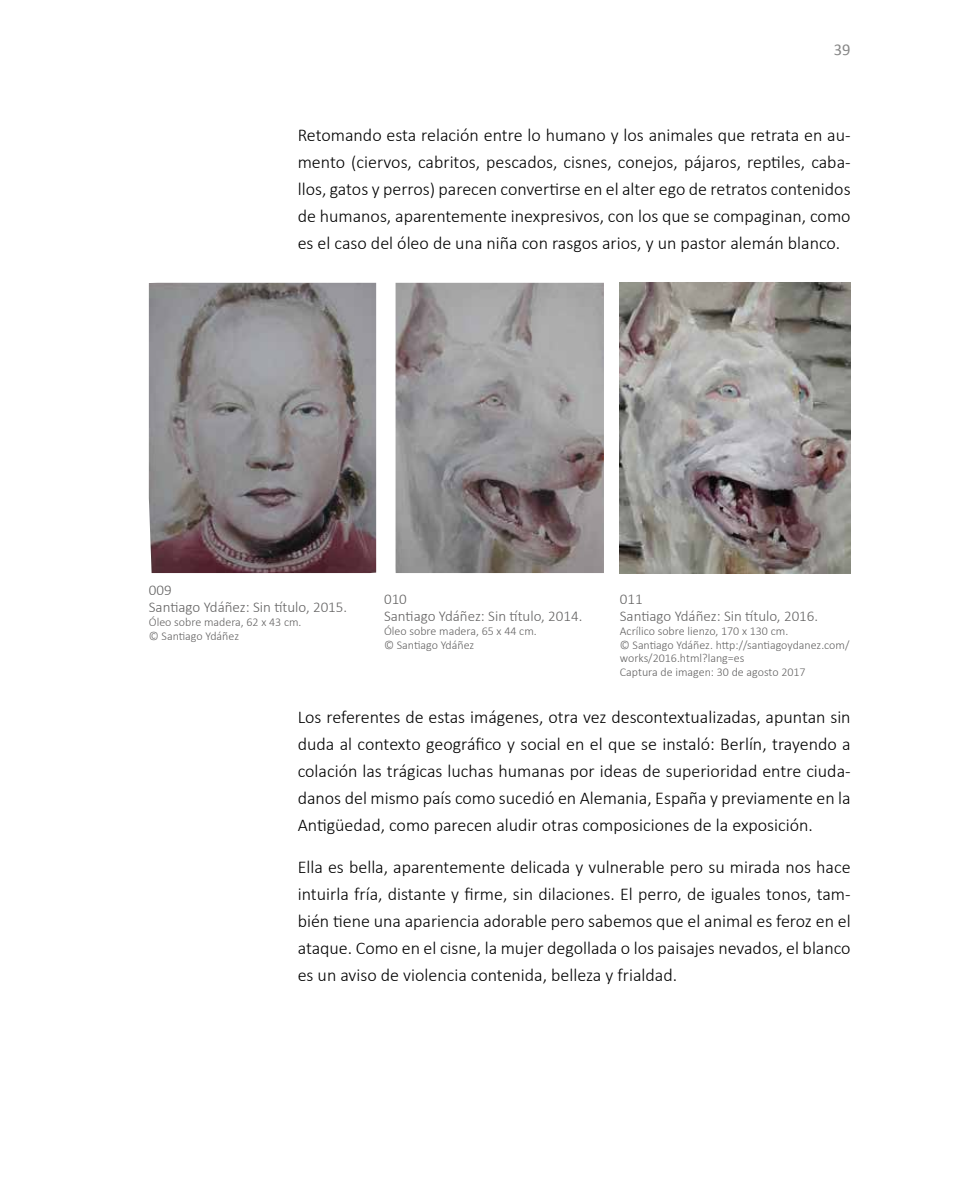
<style>
.page{position:relative;width:957px;height:1178px;background:#fff}
.page>*{position:absolute;margin:0;border:0;box-sizing:border-box;transform-origin:0 0}
.t1{font:300 18px/27px "Calibri";color:#000;text-align:justify}
.t2{font:16.5px "Calibri";color:#878787}
.t3{font:300 15px/17.2px "Calibri";color:#646363}
.t4{font:300 12px/13.8px "Calibri";color:#646363}
</style>
<div class="page">
<img style="left:149px;top:283px;width:227px;height:290px">
<img style="left:395px;top:283px;width:209px;height:290px">
<img style="left:620px;top:283px;width:230px;height:290px">
<p class="t2" style="left:834px;top:39px;width:18px">39</p>
<p class="t1" style="left:298px;top:121px;width:554px">Retomando esta relación entre lo humano y los animales que retrata en au&shy;mento (ciervos, cabritos, pescados, cisnes, conejos, pájaros, reptiles, caba&shy;llos, gatos y perros) parecen convertirse en el alter ego de retratos contenidos de humanos, aparentemente inexpresivos, con los que se compaginan, como es el caso del óleo de una niña con rasgos arios, y un pastor alemán blanco.</p>
<p class="t3" style="left:149px;top:581px;width:200px">009<br>Santiago Ydáñez: Sin título, 2015.</p>
<p class="t4" style="left:149px;top:614px;width:154px">Óleo sobre madera, 62 x 43 cm. © Santiago Ydáñez</p>
<p class="t3" style="left:384px;top:589px;width:200px">010<br>Santiago Ydáñez: Sin título, 2014.</p>
<p class="t4" style="left:384px;top:623px;width:154px">Óleo sobre madera, 65 x 44 cm. © Santiago Ydáñez</p>
<p class="t3" style="left:620px;top:589px;width:200px">011<br>Santiago Ydáñez: Sin título, 2016.</p>
<p class="t4" style="left:620px;top:623px;width:231px">Acrílico sobre lienzo, 170 x 130 cm.<br>© Santiago Ydáñez. http://santiagoydanez.com/ works/2016.html?lang=es<br>Captura de imagen: 30 de agosto 2017</p>
<p class="t1" style="left:298px;top:703px;width:554px">Los referentes de estas imágenes, otra vez descontextualizadas, apuntan sin duda al contexto geográfico y social en el que se instaló: Berlín, trayendo a colación las trágicas luchas humanas por ideas de superioridad entre ciuda&shy;danos del mismo país como sucedió en Alemania, España y previamente en la Antigüedad, como parecen aludir otras composiciones de la exposición.</p>
<p class="t1" style="left:298px;top:853px;width:554px">Ella es bella, aparentemente delicada y vulnerable pero su mirada nos hace intuirla fría, distante y firme, sin dilaciones. El perro, de iguales tonos, tam&shy;bién tiene una apariencia adorable pero sabemos que el animal es feroz en el ataque. Como en el cisne, la mujer degollada o los paisajes nevados, el blanco es un aviso de violencia contenida, belleza y frialdad.</p>
</div>
